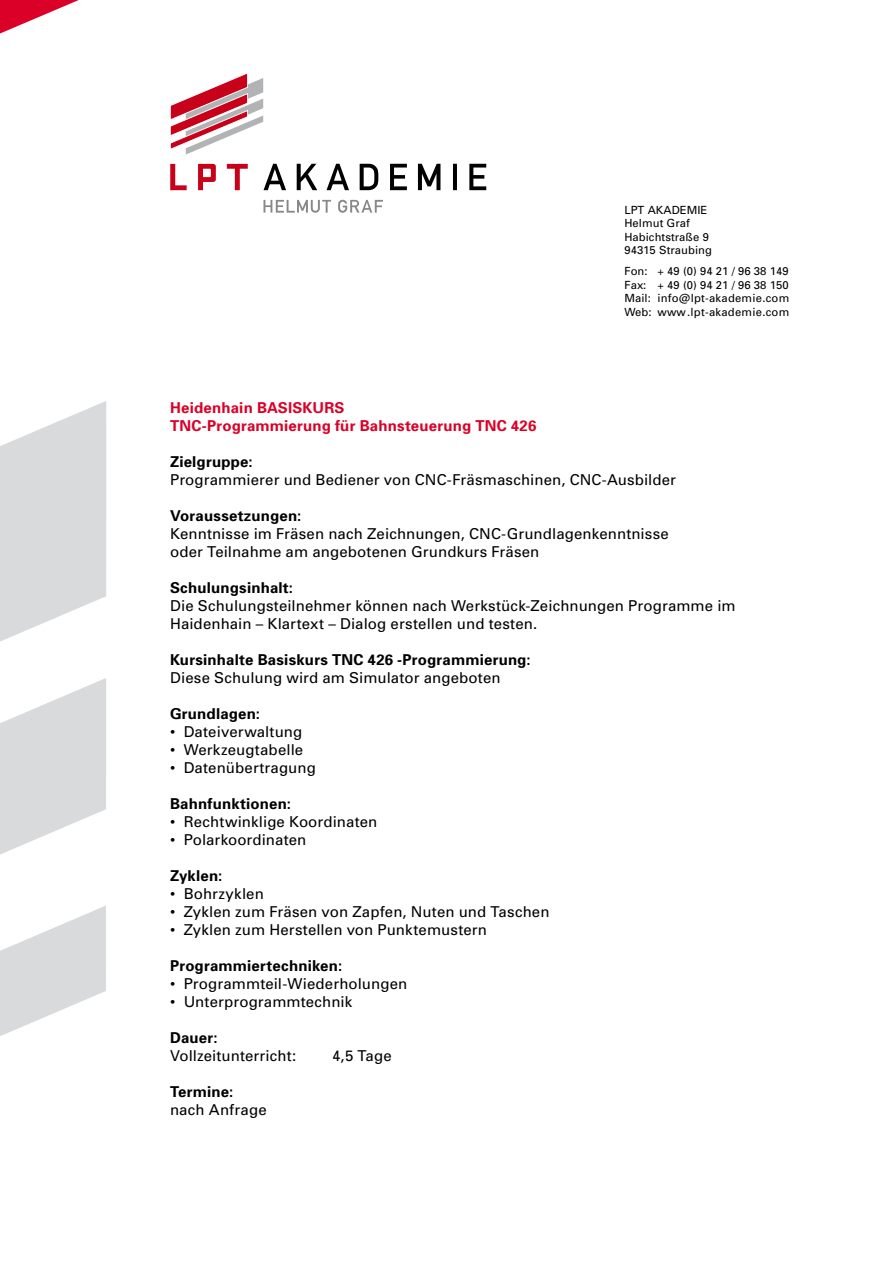
<style>
.page{position:relative;width:893px;height:1263px;background:#fff}
.page>*{position:absolute;margin:0;border:0;box-sizing:border-box;transform-origin:0 0}
.t1{font:15px/18px "Univers";letter-spacing:.005em;color:#000}
.t2{font:700 15px "Univers";letter-spacing:.01em;color:#000}
.t3{font:700 15px/18px "Univers";letter-spacing:.01em;color:#db0027}
.t4{font:11.25px/13.5px "Univers";letter-spacing:.005em;color:#000}
</style>
<div class="page">
<svg style="left:0;top:401px;width:106px;height:241px"></svg>
<svg style="left:0;top:678px;width:106px;height:176px"></svg>
<svg style="left:0;top:906px;width:106px;height:130px"></svg>
<svg style="left:0;top:0;width:79px;height:34px"></svg>
<svg style="left:263px;top:200px;width:120px;height:13px"></svg>
<svg style="left:264px;top:164px;width:222px;height:26px"></svg>
<svg style="left:170px;top:73px;width:93px;height:82px"></svg>
<svg style="left:170px;top:164px;width:78px;height:26px"></svg>
<p class="t4" style="left:624px;top:203px;width:89px">LPT AKADEMIE<br>Helmut Graf<br>Habichtstraße 9<br>94315 Straubing</p>
<p class="t4" style="left:624px;top:264px;width:167px;text-align:justify">Fon: + 49 (0) 94 21 / 96 38 149<br>Fax: + 49 (0) 94 21 / 96 38 150<br>Mail: info@lpt-akademie.com Web: www.lpt-akademie.com</p>
<p class="t3" style="left:170px;top:398px;width:368px">Heidenhain BASISKURS<br>TNC-Programmierung für Bahnsteuerung TNC 426</p>
<p class="t2" style="left:170px;top:452px;width:84px">Zielgruppe:</p>
<p class="t1" style="left:170px;top:470px;width:507px">Programmierer und Bediener von CNC-Fräsmaschinen, CNC-Ausbilder</p>
<p class="t2" style="left:170px;top:506px;width:133px">Voraussetzungen:</p>
<p class="t1" style="left:170px;top:524px;width:500px">Kenntnisse im Fräsen nach Zeichnungen, CNC-Grundlagenkenntnisse oder Teilnahme am angebotenen Grundkurs Fräsen</p>
<p class="t2" style="left:170px;top:578px;width:124px">Schulungsinhalt:</p>
<p class="t1" style="left:170px;top:596px;width:567px">Die Schulungsteilnehmer können nach Werkstück-Zeichnungen Programme im<br>Haidenhain – Klartext – Dialog erstellen und testen.</p>
<p class="t2" style="left:170px;top:650px;width:362px">Kursinhalte Basiskurs TNC 426 -Programmierung:</p>
<p class="t1" style="left:170px;top:668px;width:332px">Diese Schulung wird am Simulator angeboten</p>
<p class="t2" style="left:170px;top:704px;width:92px">Grundlagen:</p>
<p class="t1" style="left:170px;top:722px;width:134px">• Dateiverwaltung</p>
<p class="t1" style="left:170px;top:740px;width:135px">• Werkzeugtabelle</p>
<p class="t1" style="left:170px;top:758px;width:147px">• Datenübertragung</p>
<p class="t2" style="left:170px;top:794px;width:123px">Bahnfunktionen:</p>
<p class="t1" style="left:170px;top:812px;width:209px">• Rechtwinklige Koordinaten</p>
<p class="t1" style="left:170px;top:830px;width:138px">• Polarkoordinaten</p>
<p class="t2" style="left:170px;top:866px;width:54px">Zyklen:</p>
<p class="t1" style="left:170px;top:884px;width:95px">• Bohrzyklen</p>
<p class="t1" style="left:170px;top:902px;width:381px">• Zyklen zum Fräsen von Zapfen, Nuten und Taschen</p>
<p class="t1" style="left:170px;top:920px;width:319px">• Zyklen zum Herstellen von Punktemustern</p>
<p class="t2" style="left:170px;top:956px;width:174px">Programmiertechniken:</p>
<p class="t1" style="left:170px;top:974px;width:239px">• Programmteil-Wiederholungen</p>
<p class="t1" style="left:170px;top:992px;width:184px">• Unterprogrammtechnik</p>
<p class="t2" style="left:170px;top:1028px;width:49px">Dauer:</p>
<p class="t1" style="left:170px;top:1046px;width:128px">Vollzeitunterricht:</p>
<p class="t1" style="left:332px;top:1046px;width:61px">4,5 Tage</p>
<p class="t2" style="left:170px;top:1082px;width:65px">Termine:</p>
<p class="t1" style="left:170px;top:1100px;width:98px">nach Anfrage</p>
</div>
